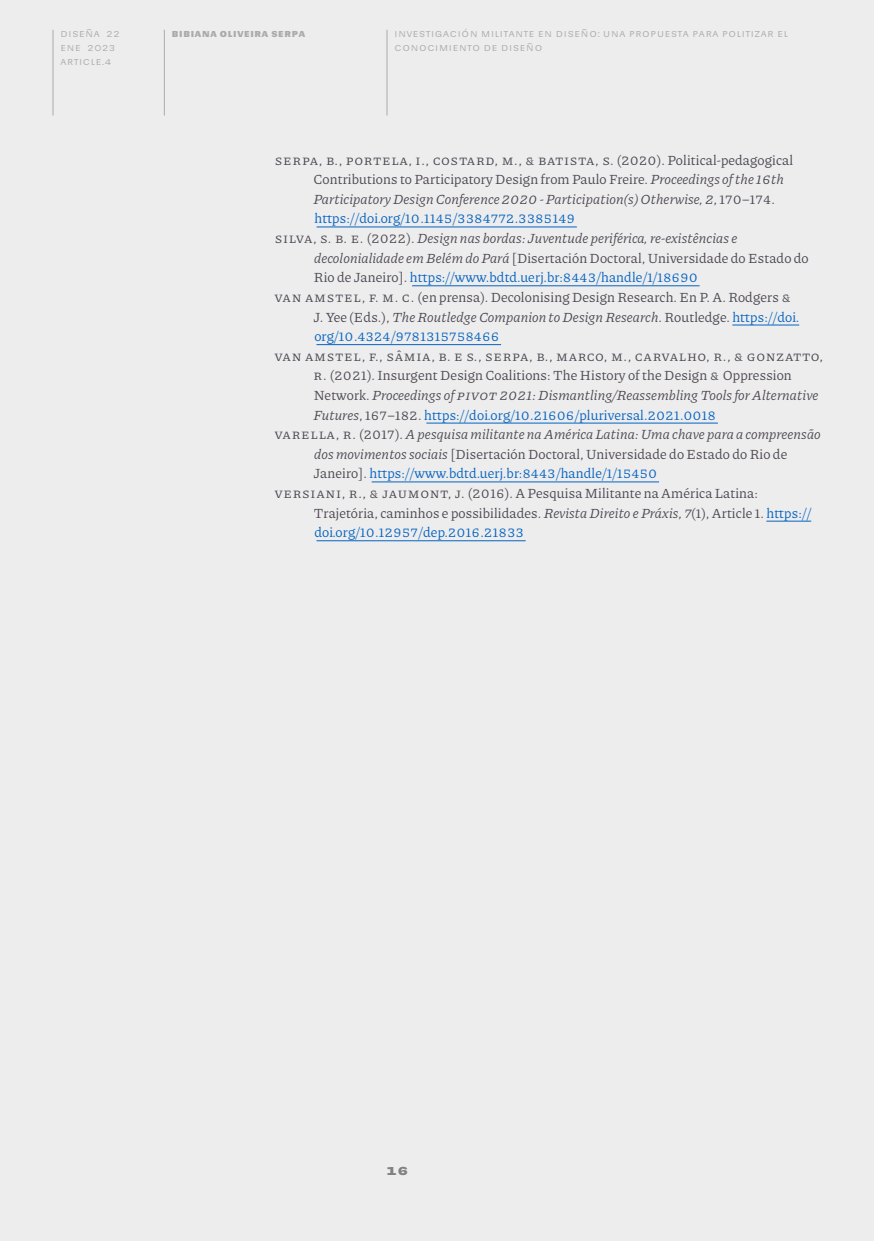
<style>
.page{position:relative;width:874px;height:1241px;background:#fff}
.page>*{position:absolute;margin:0;border:0;box-sizing:border-box;transform-origin:0 0}
.Referencias{font:14px/19.6px "Piazzolla";letter-spacing:.01em;color:#4c4651}
.Referencias-2{font:italic 14px/19.6px "Piazzolla";letter-spacing:.01em;color:#4c4651}
.t1{font:700 14px "Sudamerican Grotesk";color:#828282}
.t2{font:10.5px/14px "Sudamerican Grotesk";letter-spacing:.07em;color:#ababab}
.t3{font:700 10.5px "Sudamerican Grotesk";letter-spacing:.07em;color:#ababab}
.s1{font-style:italic}
.s2{color:#0563c1}
.s3{font-style:normal}
.s4{font-style:normal;color:#0563c1}
</style>
<div class="page">
<div style="left:0;top:0;width:873px;height:1240px;background:#ededed"></div>
<hr style="left:52px;top:30px;width:1px;height:85px;background:#ababab">
<hr style="left:164px;top:30px;width:1px;height:85px;background:#ababab">
<hr style="left:386px;top:30px;width:1px;height:85px;background:#ababab">
<hr style="left:316px;top:227px;width:260px;height:1px;background:#0563c1">
<hr style="left:412px;top:285px;width:287px;height:1px;background:#0563c1">
<hr style="left:732px;top:325px;width:66px;height:1px;background:#0563c1">
<hr style="left:316px;top:344px;width:185px;height:1px;background:#0563c1">
<hr style="left:426px;top:423px;width:291px;height:1px;background:#0563c1">
<hr style="left:371px;top:481px;width:287px;height:1px;background:#0563c1">
<hr style="left:766px;top:521px;width:44px;height:1px;background:#0563c1">
<hr style="left:316px;top:540px;width:209px;height:1px;background:#0563c1">
<p class="t2" style="left:60px;top:26px;width:61px">Diseña 22 ene 2023 article.4</p>
<p class="t3" style="left:172px;top:24px;width:135px">Bibiana Oliveira Serpa</p>
<p class="t2" style="left:394px;top:26px;width:395px">Investi gaci ón mi litante en di seño: Una propu esta para politizar el conoci mi ento de diseño</p>
<p class="Referencias" style="left:275px;top:149px;width:18px">Serp</p>
<p class="Referencias" style="left:309px;top:149px;width:484px">a, B., Porte la, I., Cos tard, M., &amp; Batis ta, S. (2020). Political-pedagogical Contributions to Participatory Design from Paulo Freire. <span class="s1">Proceedings of the 16th Participatory Design Conference 2020 - Participation(s) Otherwise, 2</span>, 170–174. <span class="s2">https://doi.org/10.1145/3384772.3385149</span></p>
<p class="Referencias-2" style="left:313px;top:228px;width:496px;text-indent:-39px"><span class="s3">Silva, S. B. e . (2022).</span> Design nas bordas: Juventude periférica, re-existências e decolonialidade em Belém do Pará <span class="s3">[Disertación Doctoral, Universidade do Estado do<br>Rio de Janeiro].</span> <span class="s4">https://www.bdtd.uerj.br:8443/handle/1/18690</span></p>
<p class="Referencias" style="left:274px;top:287px;width:41px">van Ams</p>
<p class="Referencias" style="left:313px;top:287px;width:487px;text-indent:22px">te l, F. M. C. (en prensa). Decolonising Design Research. En P. A. Rodgers &amp;<br>J. Yee (Eds.), <span class="s1">The Routledge Companion to Design Research</span>. Routledge. <span class="s2">https://doi. org/10.4324/9781315758466</span></p>
<p class="Referencias" style="left:274px;top:345px;width:41px">van Ams</p>
<p class="Referencias" style="left:335px;top:345px;width:168px">tel, F., Sâmia, B. e S., Serp</p>
<p class="Referencias" style="left:313px;top:345px;width:511px;text-indent:206px">a, B., Marc o, M., Carvalho, R., &amp; Gonzatto, R. (2021). Insurgent Design Coalitions: The History of the Design &amp; Oppression Network. <span class="s1">Proceedings of PIVOT 2021: Dismantling/Reassembling Tools for Alternative Futures</span>, 167–182. <span class="s2">https://doi.org/10.21606/pluriversal.2021.0018</span></p>
<p class="Referencias-2" style="left:313px;top:424px;width:508px;text-indent:-39px"><span class="s3">Vare lla, R. (2017).</span> A pesquisa militante na América Latina: Uma chave para a compreensão dos movimentos sociais <span class="s3">[Disertación Doctoral, Universidade do Estado do Rio de<br>Janeiro].</span> <span class="s4">https://www.bdtd.uerj.br:8443/handle/1/15450</span></p>
<p class="Referencias" style="left:274px;top:483px;width:10px">Vers</p>
<p class="Referencias" style="left:310px;top:483px;width:502px">iani, R., &amp; Jaum ont, J. (2016). A Pesquisa Militante na América Latina:<br>Trajetória, caminhos e possibilidades. <span class="s1">Revista Direito e Práxis, 7</span>(1), Article 1. <span class="s2">https:// doi.org/10.12957/dep.2016.21833</span></p>
<p class="t1" style="left:386px;top:1158px;width:23px">16</p>
</div>
